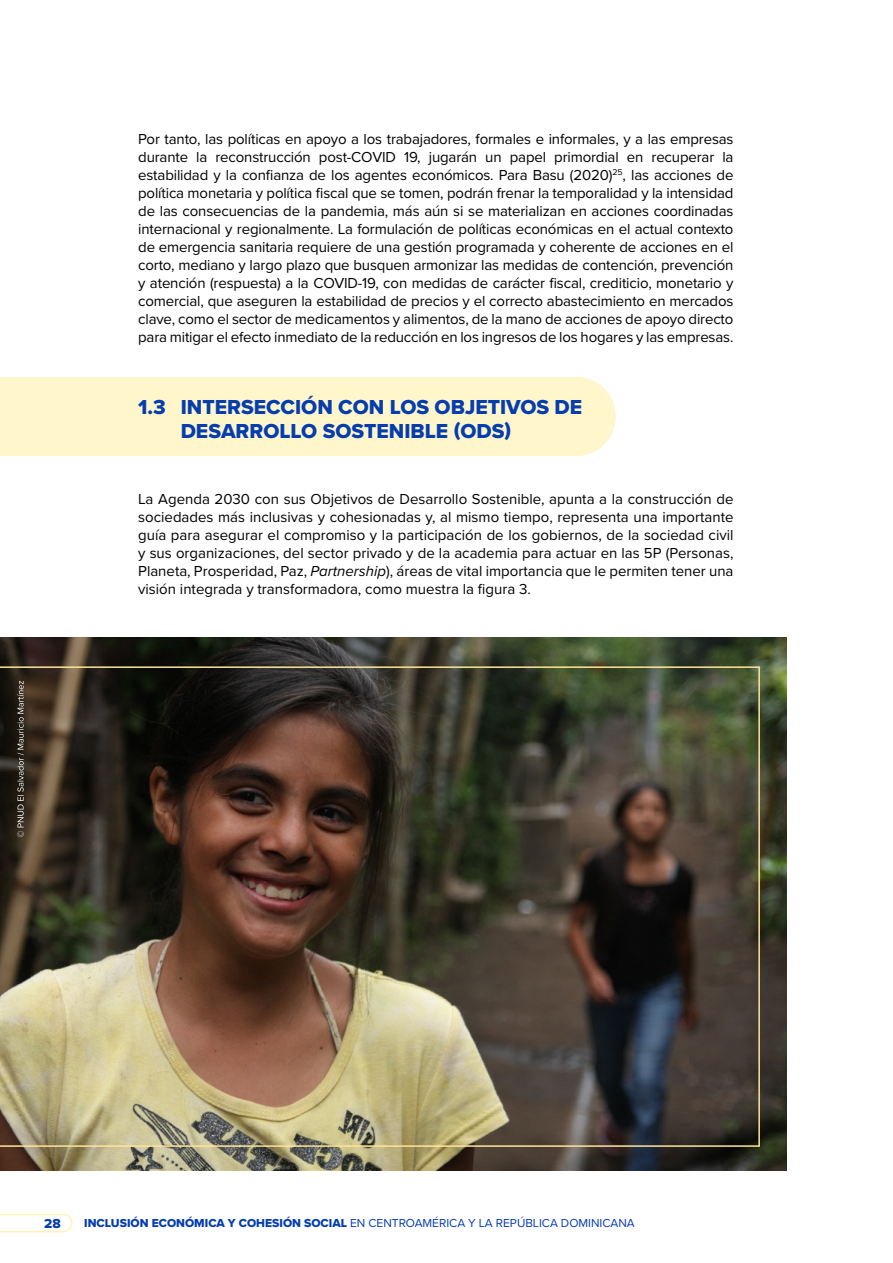
<style>
.page{position:relative;width:893px;height:1263px;background:#fff}
.page>*{position:absolute;margin:0;border:0;box-sizing:border-box;transform-origin:0 0}
.SUBTITULAR{font:21px/24px "Proxima Nova Extrabld";color:#053daf}
.t1{font:15px/18px "Proxima Nova";letter-spacing:-.005em;color:#000;text-align:justify}
.t2{font:13.5px "Proxima Nova Extrabld";color:#053daf}
.t3{font:12px "Proxima Nova";color:#053daf}
.s1{font-style:italic}
.s2{font-family:"Proxima Nova Extrabld"}
</style>
<div class="page">
<svg style="left:0;top:1213px;width:73px;height:20px"></svg>
<div style="left:0;top:377px;width:616px;height:79px;background:#fff6cb"></div>
<img style="left:0;top:637px;width:786px;height:533px">
<img style="left:0;top:666px;width:760px;height:481px">
<svg style="left:17px;top:681px;width:7px;height:156px"></svg>
<p class="t1" style="left:138px;top:129px;width:597px">Por tanto, las políticas en apoyo a los trabajadores, formales e informales, y a las empresas durante la reconstrucción post-COVID 19, jugarán un papel primordial en recuperar la estabilidad y la confianza de los agentes económicos. Para Basu (2020)<sup>25</sup>, las acciones de política monetaria y política fiscal que se tomen, podrán frenar la temporalidad y la intensidad de las consecuencias de la pandemia, más aún si se materializan en acciones coordinadas internacional y regionalmente. La formulación de políticas económicas en el actual contexto de emergencia sanitaria requiere de una gestión programada y coherente de acciones en el corto, mediano y largo plazo que busquen armonizar las medidas de contención, prevención y atención (respuesta) a la COVID-19, con medidas de carácter fiscal, crediticio, monetario y comercial, que aseguren la estabilidad de precios y el correcto abastecimiento en mercados clave, como el sector de medicamentos y alimentos, de la mano de acciones de apoyo directo para mitigar el efecto inmediato de la reducción en los ingresos de los hogares y las empresas.</p>
<p class="SUBTITULAR" style="left:181px;top:395px;width:403px;text-indent:-43px">1.3 INTERSECCIÓN CON LOS OBJETIVOS DE<br>DESARROLLO SOSTENIBLE (ODS)</p>
<p class="t1" style="left:138px;top:489px;width:597px">La Agenda 2030 con sus Objetivos de Desarrollo Sostenible, apunta a la construcción de sociedades más inclusivas y cohesionadas y, al mismo tiempo, representa una importante guía para asegurar el compromiso y la participación de los gobiernos, de la sociedad civil y sus organizaciones, del sector privado y de la academia para actuar en las 5P (Personas, Planeta, Prosperidad, Paz, <span class="s1">Partnership</span>), áreas de vital importancia que le permiten tener una visión integrada y transformadora, como muestra la figura 3.</p>
<p class="t2" style="left:44px;top:1213px;width:18px">28</p>
<p class="t3" style="left:84px;top:1214px;width:552px"><span class="s2">INCLUSIÓN ECONÓMICA Y COHESIÓN SOCIAL</span> EN CENTROAMÉRICA Y LA REPÚBLICA DOMINICANA</p>
</div>
